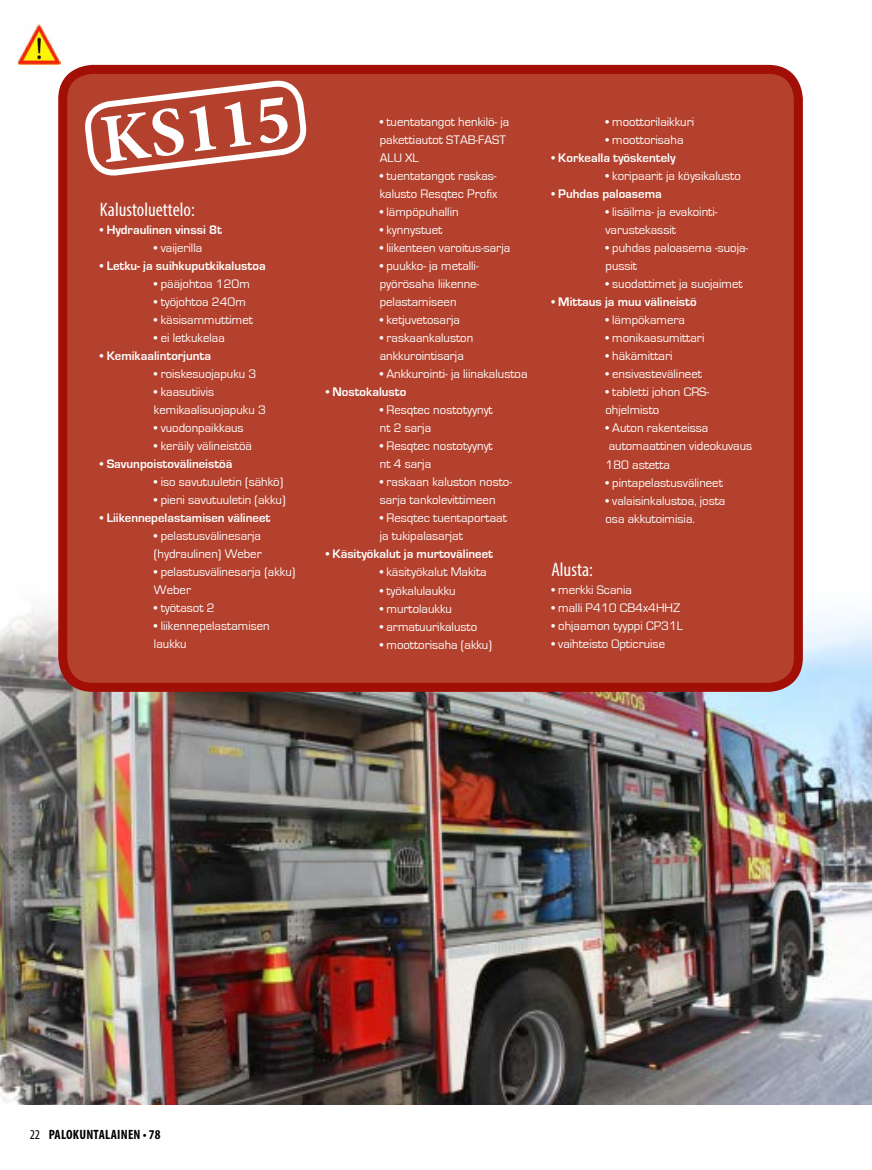
<style>
.page{position:relative;width:872px;height:1170px;background:#fff}
.page>*{position:absolute;margin:0;border:0;box-sizing:border-box;transform-origin:0 0}
.t1{font:700 69.3px "Minion Pro";color:#fff}
.t2{font:condensed 19.5px "Myriad Pro";color:#fff}
.t3{font:700 condensed 13.5px "Myriad Pro";letter-spacing:.02em;color:#000}
.t4{font:12.75px/18px "Eurostile";color:#fff}
.t5{font:700 12.75px "Eurostile";color:#fff}
.s1{font-weight:400}
</style>
<div class="page">
<img style="left:0;top:672px;width:872px;height:432px">
<div style="left:63px;top:69px;width:735px;height:618px;background:#b3412d;border-radius:30px"></div>
<div style="left:58px;top:65px;width:745px;height:626px;border:9px solid #a10f07;border-radius:30px"></div>
<img style="left:17px;top:25px;width:44px;height:40px">
<svg style="left:85px;top:64px;width:221px;height:111px"></svg>
<h1 class="t1" style="left:95px;top:92px;width:192px;rotate:-7deg">KS115</h1>
<h2 class="t2" style="left:100px;top:198px;width:96px">Kalustoluettelo:</h2>
<p class="t5" style="left:100px;top:223px;width:123px">• Hydraulinen vinssi 8t</p>
<p class="t4" style="left:154px;top:239px;width:50px">• vaijerilla</p>
<p class="t5" style="left:100px;top:259px;width:167px">• Letku- ja suihkuputkikalustoa</p>
<p class="t4" style="left:154px;top:275px;width:97px">• pääjohtoa 120m</p>
<p class="t4" style="left:154px;top:293px;width:93px">• työjohtoa 240m</p>
<p class="t4" style="left:154px;top:311px;width:101px">• käsisammuttimet</p>
<p class="t4" style="left:154px;top:329px;width:72px">• ei letkukelaa</p>
<p class="t5" style="left:100px;top:349px;width:113px">• Kemikaalintorjunta</p>
<p class="t4" style="left:154px;top:365px;width:104px">• roiskesuojapuku 3</p>
<p class="t4" style="left:154px;top:383px;width:113px">• kaasutiivis kemikaalisuojapuku 3</p>
<p class="t4" style="left:154px;top:419px;width:91px">• vuodonpaikkaus</p>
<p class="t4" style="left:154px;top:437px;width:100px">• keräily välineistöä</p>
<p class="t5" style="left:100px;top:457px;width:134px">• Savunpoistovälineistöä</p>
<p class="t4" style="left:154px;top:473px;width:131px">• iso savutuuletin (sähkö)</p>
<p class="t4" style="left:154px;top:491px;width:133px">• pieni savutuuletin (akku)</p>
<p class="t5" style="left:100px;top:511px;width:172px">• Liikennepelastamisen välineet</p>
<p class="t4" style="left:154px;top:527px;width:109px">• pelastusvälinesarja (hydraulinen) Weber</p>
<p class="t4" style="left:154px;top:563px;width:143px">• pelastusvälinesarja (akku)<br>Weber</p>
<p class="t4" style="left:154px;top:599px;width:62px">• työtasot 2</p>
<p class="t4" style="left:154px;top:617px;width:117px">• liikennepelastamisen laukku</p>
<p class="t4" style="left:380px;top:113px;width:131px">• tuentatangot henkilö- ja pakettiautot STAB-FAST<br>ALU XL</p>
<p class="t4" style="left:380px;top:167px;width:119px">• tuentatangot raskas&shy;kalusto Resqtec Profix</p>
<p class="t4" style="left:380px;top:203px;width:80px">• lämpöpuhallin</p>
<p class="t4" style="left:380px;top:221px;width:64px">• kynnystuet</p>
<p class="t4" style="left:380px;top:239px;width:132px">• liikenteen varoitus-sarja</p>
<p class="t4" style="left:380px;top:257px;width:101px;text-align:justify">• puukko- ja metalli&shy;pyörösaha liikenne&shy;pelastamiseen</p>
<p class="t4" style="left:380px;top:311px;width:82px">• ketjuvetosarja</p>
<p class="t4" style="left:380px;top:329px;width:95px">• raskaankaluston ankkurointisarja</p>
<p class="t4" style="left:380px;top:365px;width:149px">• Ankkurointi- ja liinakalustoa</p>
<p class="t5" style="left:326px;top:385px;width:82px">• Nostokalusto</p>
<p class="t4" style="left:380px;top:401px;width:114px">• Resqtec nostotyynyt nt 2 sarja</p>
<p class="t4" style="left:380px;top:437px;width:114px">• Resqtec nostotyynyt nt 4 sarja</p>
<p class="t4" style="left:380px;top:473px;width:134px">• raskaan kaluston nosto&shy;sarja tankolevittimeen</p>
<p class="t4" style="left:380px;top:509px;width:129px">• Resqtec tuentaportaat ja tukipalasarjat</p>
<p class="t5" style="left:326px;top:547px;width:169px">• Käsityökalut ja murtovälineet</p>
<p class="t4" style="left:380px;top:563px;width:108px">• käsityökalut Makita</p>
<p class="t4" style="left:380px;top:581px;width:77px">• työkalulaukku</p>
<p class="t4" style="left:380px;top:599px;width:74px">• murtolaukku</p>
<p class="t4" style="left:380px;top:617px;width:99px">• armatuurikalusto</p>
<p class="t4" style="left:380px;top:635px;width:114px">• moottorisaha (akku)</p>
<p class="t4" style="left:605px;top:113px;width:90px">• moottorilaikkuri</p>
<p class="t4" style="left:605px;top:131px;width:79px">• moottorisaha</p>
<p class="t5" style="left:551px;top:151px;width:126px">• Korkealla työskentely</p>
<p class="t4" style="left:605px;top:167px;width:137px">• koripaarit ja köysikalusto</p>
<p class="t5" style="left:551px;top:187px;width:112px">• Puhdas paloasema</p>
<p class="t4" style="left:605px;top:203px;width:113px">• lisäilma- ja evakointi&shy;varustekassit</p>
<p class="t4" style="left:605px;top:239px;width:144px">• puhdas paloasema -suoja&shy;pussit</p>
<p class="t4" style="left:605px;top:275px;width:139px">• suodattimet ja suojaimet</p>
<p class="t5" style="left:551px;top:295px;width:147px">• Mittaus ja muu välineistö</p>
<p class="t4" style="left:605px;top:311px;width:81px">• lämpökamera</p>
<p class="t4" style="left:605px;top:329px;width:100px">• monikaasumittari</p>
<p class="t4" style="left:605px;top:347px;width:68px">• häkämittari</p>
<p class="t4" style="left:605px;top:365px;width:98px">• ensivastevälineet</p>
<p class="t4" style="left:605px;top:383px;width:105px">• tabletti johon CRS&shy;ohjelmisto</p>
<p class="t4" style="left:605px;top:419px;width:148px">• Auton rakenteissa automaattinen videokuvaus<br>180 astetta</p>
<p class="t4" style="left:605px;top:473px;width:119px">• pintapelastusvälineet</p>
<p class="t4" style="left:605px;top:491px;width:121px">• valaisinkalustoa, josta osa akkutoimisia.</p>
<h2 class="t2" style="left:551px;top:558px;width:43px">Alusta:</h2>
<p class="t4" style="left:551px;top:581px;width:82px">• merkki Scania</p>
<p class="t4" style="left:551px;top:599px;width:130px">• malli P410 CB4x4HHZ</p>
<p class="t4" style="left:551px;top:617px;width:133px">• ohjaamon tyyppi CP31L</p>
<p class="t4" style="left:551px;top:635px;width:115px">• vaihteisto Opticruise</p>
<p class="t3" style="left:30px;top:1126px;width:132px"><span class="s1">22</span> PALOKUNTALAINEN • 78</p>
</div>
